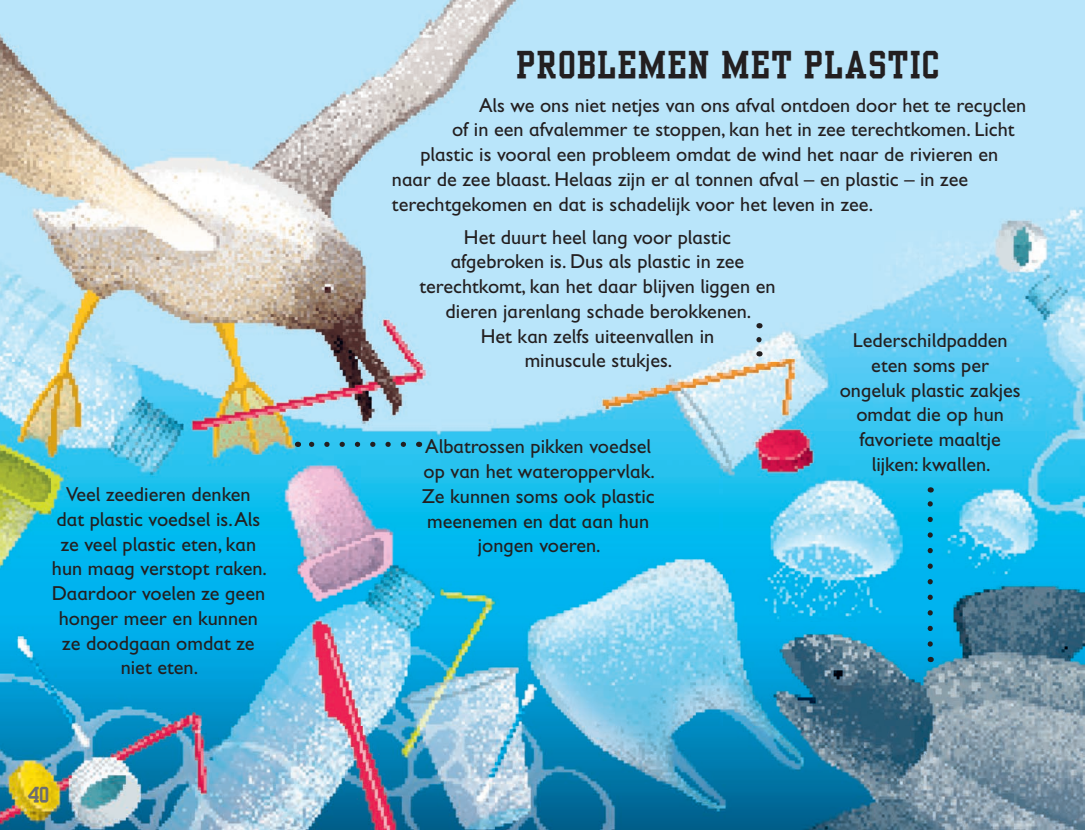
<style>
.page{position:relative;width:1085px;height:830px;background:#fff}
.page>*{position:absolute;margin:0;border:0;box-sizing:border-box;transform-origin:0 0}
.t1{font:31.5px "Yearbook Solid";letter-spacing:.06em;color:#231f20}
.t2{font:20.25px/24.8px "Gill Sans Infant Std";color:#231f20;text-align:center}
.t3{font:18px "Yearbook Solid";color:#6c6d70}
</style>
<div class="page">
<img style="left:0;top:0;width:1084px;height:829px">
<svg style="left:305px;top:441px;width:98px;height:6px"></svg>
<svg style="left:927px;top:487px;width:5px;height:156px"></svg>
<svg style="left:756px;top:323px;width:5px;height:16px"></svg>
<p class="t2" style="left:52px;top:481px;width:217px">Veel zeedieren denken dat plastic voedsel is. Als ze veel plastic eten, kan hun maag verstopt raken.<br>Daardoor voelen ze geen honger meer en kunnen ze doodgaan omdat ze niet eten.</p>
<p class="t3" style="left:28px;top:782px;width:22px">40</p>
<h1 class="t1" style="left:516px;top:44px;width:424px">PROBLEMEN MET PLASTIC</h1>
<p class="t2" style="left:479px;top:92px;width:548px">Als we ons niet netjes van ons afval ontdoen door het te recyclen</p>
<p class="t2" style="left:452px;top:117px;width:564px">of in een afvalemmer te stoppen, kan het in zee terechtkomen. Licht</p>
<p class="t2" style="left:420px;top:142px;width:579px">plastic is vooral een probleem omdat de wind het naar de rivieren en</p>
<p class="t2" style="left:392px;top:167px;width:577px">naar de zee blaast. Helaas zijn er al tonnen afval – en plastic – in zee</p>
<p class="t2" style="left:392px;top:191px;width:483px">terechtgekomen en dat is schadelijk voor het leven in zee.</p>
<p class="t2" style="left:419px;top:224px;width:357px">Het duurt heel lang voor plastic afgebroken is. Dus als plastic in zee terechtkomt, kan het daar blijven liggen en dieren jarenlang schade berokkenen.<br>Het kan zelfs uiteenvallen in<br>minuscule stukjes.</p>
<p class="t2" style="left:421px;top:434px;width:235px">Albatrossen pikken voedsel op van het wateroppervlak.<br>Ze kunnen soms ook plastic meenemen en dat aan hun jongen voeren.</p>
<p class="t2" style="left:839px;top:327px;width:182px">Lederschildpadden eten soms per ongeluk plastic zakjes omdat die op hun favoriete maaltje lijken: kwallen.</p>
</div>
